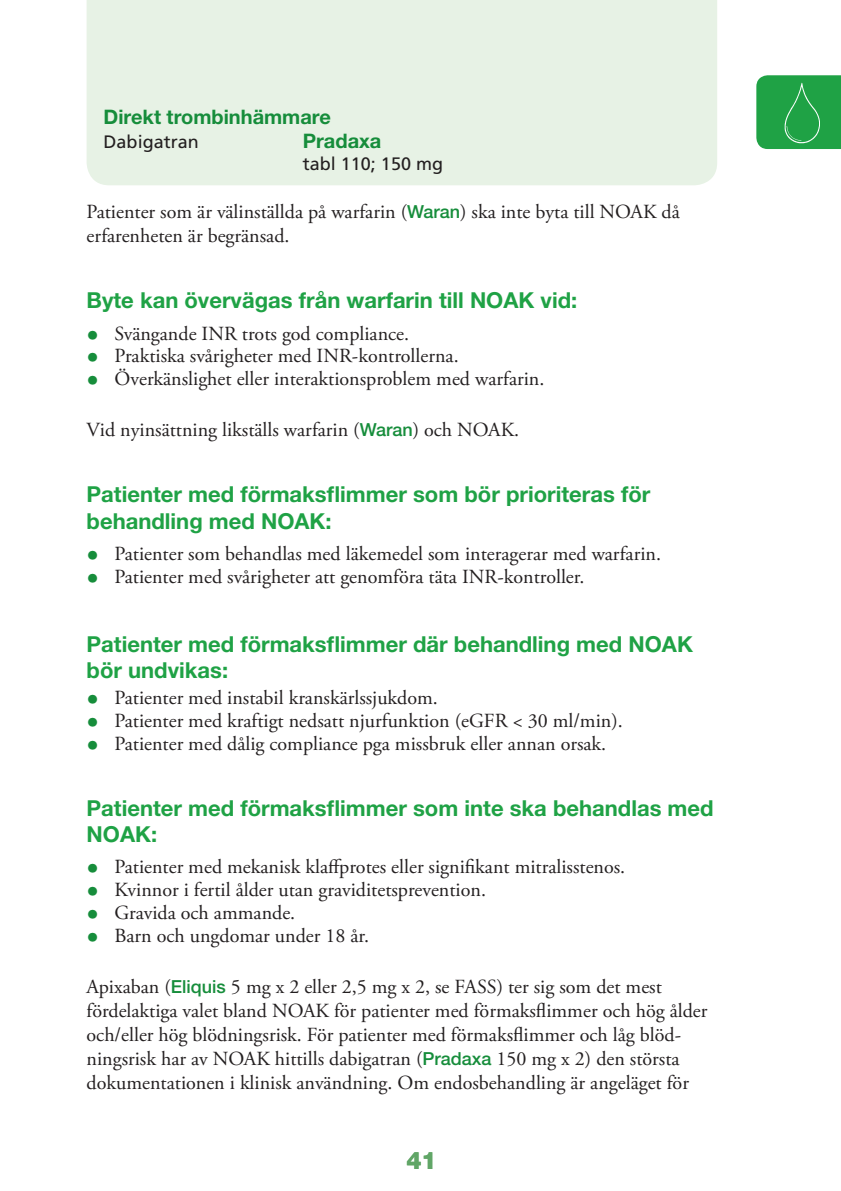
<style>
.page{position:relative;width:841px;height:1191px;background:#fff}
.page>*{position:absolute;margin:0;border:0;box-sizing:border-box;transform-origin:0 0}
.t1{font:800 24px "Helvetica Neue";color:#61a667}
.t2{font:700 22px/26.4px "Helvetica Neue";color:#1fa245}
.t3{font:20px/24px "Adobe Garamond Pro";color:#231f20}
.t4{font:700 20px "Helvetica Neue";color:#168d3b}
.t5{font:18px "Frutiger";color:#231f20}
.s1{font-family:"Helvetica Neue";font-weight:500;font-size:18px;color:#168d3b}
.s2{font-size:32px;color:#168d3b}
</style>
<div class="page">
<svg style="left:756px;top:75px;width:84px;height:74px;background:#28a64d"></svg>
<img style="left:777px;top:77px;width:54px;height:72px">
<div style="left:86px;top:0;width:630px;height:185px;background:#e7f2e5"></div>
<p class="t4" style="left:104px;top:105px;width:228px">Direkt trombinhämmare</p>
<p class="t5" style="left:104px;top:131px;width:97px">Dabigatran</p>
<p class="t4" style="left:302px;top:129px;width:80px">Pradaxa</p>
<p class="t5" style="left:302px;top:153px;width:142px">tabl 110; 150 mg</p>
<p class="t3" style="left:86px;top:200px;width:594px">Patienter som är välinställda på warfarin (<span class="s1">Waran</span>) ska inte byta till NOAK då erfarenheten är begränsad.</p>
<p class="t2" style="left:86px;top:286px;width:492px">Byte kan övervägas från warfarin till NOAK vid:</p>
<p class="t3" style="left:86px;top:322px;width:324px"><span class="s2">•</span> Svängande INR trots god compliance.</p>
<p class="t3" style="left:86px;top:345px;width:373px"><span class="s2">•</span> Praktiska svårigheter med INR-kontrollerna.</p>
<p class="t3" style="left:86px;top:367px;width:459px"><span class="s2">•</span> Överkänslighet eller interaktionsproblem med warfarin.</p>
<p class="t3" style="left:86px;top:418px;width:434px">Vid nyinsättning likställs warfarin (<span class="s1">Waran</span>) och NOAK.</p>
<p class="t2" style="left:86px;top:480px;width:565px">Patienter med förmaksflimmer som bör prioriteras för behandling med NOAK:</p>
<p class="t3" style="left:86px;top:542px;width:575px"><span class="s2">•</span> Patienter som behandlas med läkemedel som interagerar med warfarin.</p>
<p class="t3" style="left:86px;top:565px;width:499px"><span class="s2">•</span> Patienter med svårigheter att genomföra täta INR-kontroller.</p>
<p class="t2" style="left:86px;top:630px;width:607px">Patienter med förmaksflimmer där behandling med NOAK bör undvikas:</p>
<p class="t3" style="left:86px;top:686px;width:352px"><span class="s2">•</span> Patienter med instabil kranskärlssjukdom.</p>
<p class="t3" style="left:86px;top:709px;width:537px"><span class="s2">•</span> Patienter med kraftigt nedsatt njurfunktion (eGFR &lt; 30 ml/min).</p>
<p class="t3" style="left:86px;top:732px;width:521px"><span class="s2">•</span> Patienter med dålig compliance pga missbruk eller annan orsak.</p>
<p class="t2" style="left:86px;top:794px;width:628px">Patienter med förmaksflimmer som inte ska behandlas med<br>NOAK:</p>
<p class="t3" style="left:86px;top:855px;width:540px"><span class="s2">•</span> Patienter med mekanisk klaffprotes eller signifikant mitralisstenos.</p>
<p class="t3" style="left:86px;top:878px;width:400px"><span class="s2">•</span> Kvinnor i fertil ålder utan graviditetsprevention.</p>
<p class="t3" style="left:86px;top:901px;width:210px"><span class="s2">•</span> Gravida och ammande.</p>
<p class="t3" style="left:86px;top:924px;width:284px"><span class="s2">•</span> Barn och ungdomar under 18 år.</p>
<p class="t3" style="left:86px;top:975px;width:622px">Apixaban (<span class="s1">Eliquis</span> 5 mg x 2 eller 2,5 mg x 2, se FASS) ter sig som det mest fördelaktiga valet bland NOAK för patienter med förmaksflimmer och hög ålder och/eller hög blödningsrisk. För patienter med förmaksflimmer och låg blöd&shy;ningsrisk har av NOAK hittills dabigatran (<span class="s1">Pradaxa</span> 150 mg x 2) den största dokumentationen i klinisk användning. Om endosbehandling är angeläget för</p>
<p class="t1" style="left:406px;top:1145px;width:32px">41</p>
</div>
